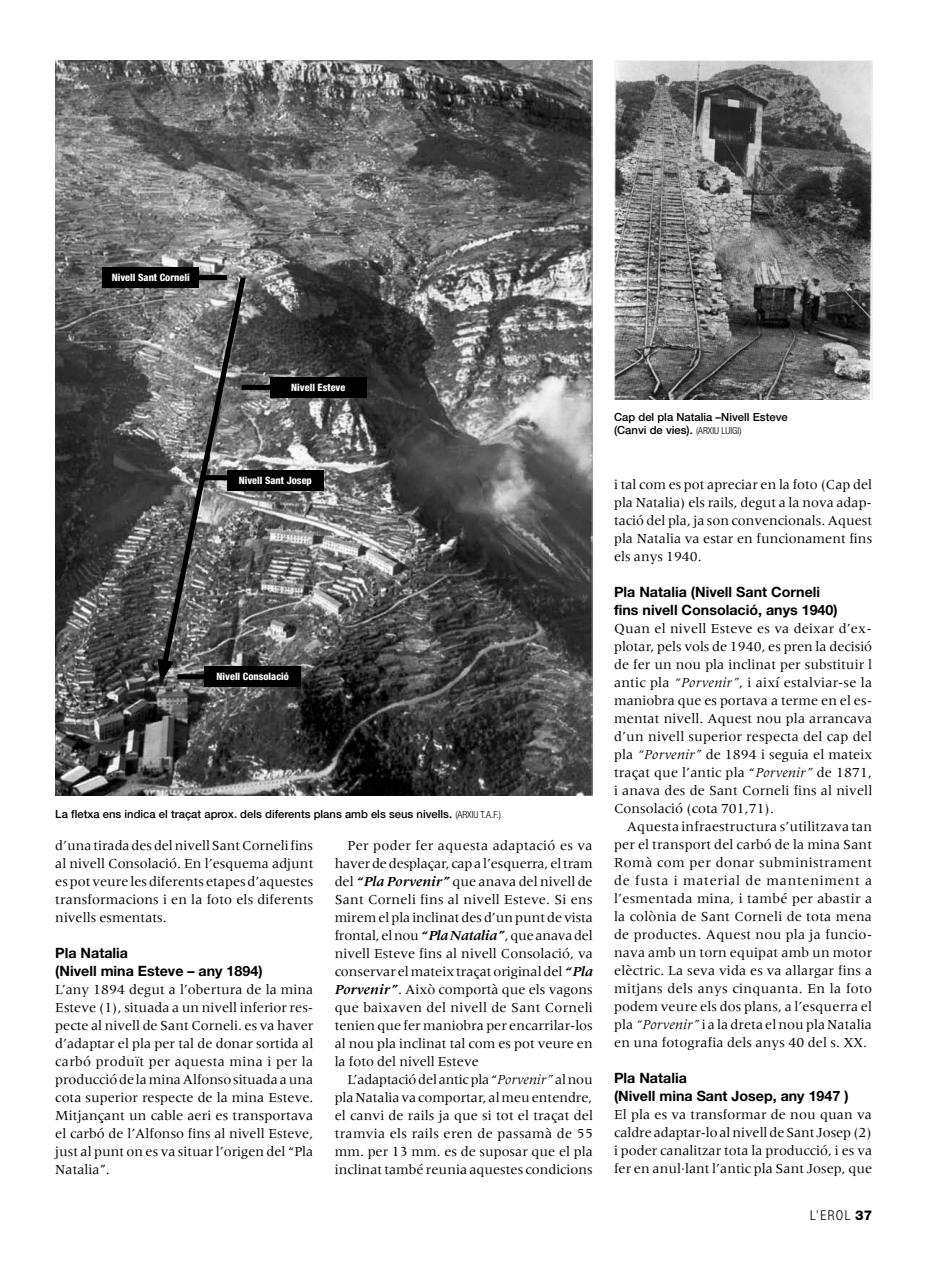
<style>
.page{position:relative;width:936px;height:1263px;background:#fff}
.page>*{position:absolute;margin:0;border:0;box-sizing:border-box;transform-origin:0 0}
.t1{font:14.25px/18px "Meridien";color:#000;text-align:justify}
.t2{font:700 14.25px/18px "Helvetica Neue LT Std";color:#000}
.t3{font:300 condensed 13.5px "Helvetica Neue LT Std";color:#000}
.t4{font:500 11.25px/13.5px "Helvetica Neue LT Std";color:#000}
.t5{font:800 condensed 10.2px "Helvetica Neue LT Std";color:#fff}
.s1{font-weight:300;font-stretch:condensed;font-size:9.75px}
.s2{font-weight:700;font-style:italic}
.s3{font-style:italic}
.s4{font-weight:800;font-stretch:normal}
</style>
<div class="page">
<img style="left:55px;top:61px;width:537px;height:734px">
<img style="left:614px;top:61px;width:258px;height:339px">
<div style="left:102px;top:267px;width:97px;height:21px;background:#000"></div>
<div style="left:270px;top:377px;width:96px;height:21px;background:#000"></div>
<div style="left:205px;top:666px;width:96px;height:21px;background:#000"></div>
<div style="left:227px;top:470px;width:96px;height:21px;background:#000"></div>
<svg style="left:157px;top:272px;width:92px;height:410px"></svg>
<div style="left:199px;top:275px;width:28px;height:5px;background:#000"></div>
<div style="left:242px;top:385px;width:28px;height:5px;background:#000"></div>
<div style="left:204px;top:475px;width:28px;height:5px;background:#000"></div>
<div style="left:177px;top:674px;width:28px;height:5px;background:#000"></div>
<p class="t5" style="left:112px;top:271px;width:79px">Nivell Sant Corneli</p>
<p class="t5" style="left:291px;top:381px;width:56px">Nivell Esteve</p>
<p class="t5" style="left:239px;top:474px;width:75px">Nivell Sant Josep</p>
<p class="t5" style="left:216px;top:670px;width:74px">Nivell Consolació</p>
<p class="t4" style="left:55px;top:807px;width:447px">La fletxa ens indica el traçat aprox. dels diferents plans amb els seus nivells. <span class="s1">(ARXIU T.A.F.)</span></p>
<p class="t1" style="left:55px;top:836px;width:260px">d’una tirada des del nivell Sant Corneli fins al nivell Consolació. En l’esquema adjunt es pot veure les diferents etapes d’aquestes transformacions i en la foto els diferents nivells esmentats.</p>
<p class="t2" style="left:55px;top:943px;width:209px">Pla Natalia<br>(Nivell mina Esteve – any 1894)</p>
<p class="t1" style="left:55px;top:980px;width:260px">L’any 1894 degut a l’obertura de la mina Esteve (1), situada a un nivell inferior res&shy;pecte al nivell de Sant Corneli. es va haver d’adaptar el pla per tal de donar sortida al carbó produït per aquesta mina i per la producció de la mina Alfonso situada a una cota superior respecte de la mina Esteve.<br>Mitjançant un cable aeri es transportava el carbó de l’Alfonso fins al nivell Esteve, just al punt on es va situar l’origen del “Pla Natalia”.</p>
<p class="t1" style="left:334px;top:836px;width:260px;text-indent:13px">Per poder fer aquesta adaptació es va haver de desplaçar, cap a l’esquerra, el tram del <span class="s2">“Pla Porvenir”</span> que anava del nivell de Sant Corneli fins al nivell Esteve. Si ens mirem el pla inclinat des d’un punt de vista frontal, el nou <span class="s2">“Pla Natalia”</span>, que anava del nivell Esteve fins al nivell Consolació, va conservar el mateix traçat original del <span class="s2">“Pla Porvenir”</span>. Això comportà que els vagons que baixaven del nivell de Sant Corneli tenien que fer maniobra per encarrilar-los al nou pla inclinat tal com es pot veure en la foto del nivell Esteve</p>
<p class="t1" style="left:335px;top:1070px;width:260px;text-indent:13px">L’adaptació del antic pla “<span class="s3">Porvenir”</span> al nou pla Natalia va comportar, al meu entendre, el canvi de rails ja que si tot el traçat del tramvia els rails eren de passamà de 55 mm. per 13 mm. es de suposar que el pla inclinat també reunia aquestes condicions</p>
<p class="t4" style="left:614px;top:410px;width:175px">Cap del pla Natalia –Nivell Esteve (Canvi de vies). <span class="s1">(ARXIU LUIGI)</span></p>
<p class="t1" style="left:614px;top:475px;width:259px">i tal com es pot apreciar en la foto (Cap del pla Natalia) els rails, degut a la nova adap&shy;tació del pla, ja son convencionals. Aquest pla Natalia va estar en funcionament fins els anys 1940.</p>
<p class="t2" style="left:614px;top:582px;width:225px">Pla Natalia (Nivell Sant Corneli fins nivell Consolació, anys 1940)</p>
<p class="t1" style="left:614px;top:619px;width:260px">Quan el nivell Esteve es va deixar d’ex&shy;plotar, pels vols de 1940, es pren la decisió de fer un nou pla inclinat per substituir l antic pla <span class="s3">“Porvenir”</span>, i així estalviar-se la maniobra que es portava a terme en el es&shy;mentat nivell. Aquest nou pla arrancava d’un nivell superior respecta del cap del pla <span class="s3">“Porvenir”</span> de 1894 i seguia el mateix traçat que l’antic pla “<span class="s3">Porvenir”</span> de 1871, i anava des de Sant Corneli fins al nivell Consolació (cota 701,71).</p>
<p class="t1" style="left:614px;top:817px;width:260px;text-indent:13px">Aquesta infraestructura s’utilitzava tan per el transport del carbó de la mina Sant Romà com per donar subministrament de fusta i material de manteniment a l’esmentada mina, i també per abastir a la colònia de Sant Corneli de tota mena de productes. Aquest nou pla ja funcio&shy;nava amb un torn equipat amb un motor elèctric. La seva vida es va allargar fins a mitjans dels anys cinquanta. En la foto podem veure els dos plans, a l’esquerra el pla <span class="s3">“Porvenir”</span> i a la dreta el nou pla Natalia en una fotografia dels anys 40 del s. XX.</p>
<p class="t2" style="left:614px;top:1068px;width:236px">Pla Natalia<br>(Nivell mina Sant Josep, any 1947 )</p>
<p class="t1" style="left:614px;top:1105px;width:259px">El pla es va transformar de nou quan va caldre adaptar-lo al nivell de Sant Josep (2) i poder canalitzar tota la producció, i es va fer en anul·lant l’antic pla Sant Josep, que</p>
<p class="t3" style="left:810px;top:1208px;width:63px">L’EROL <span class="s4">37</span></p>
</div>
